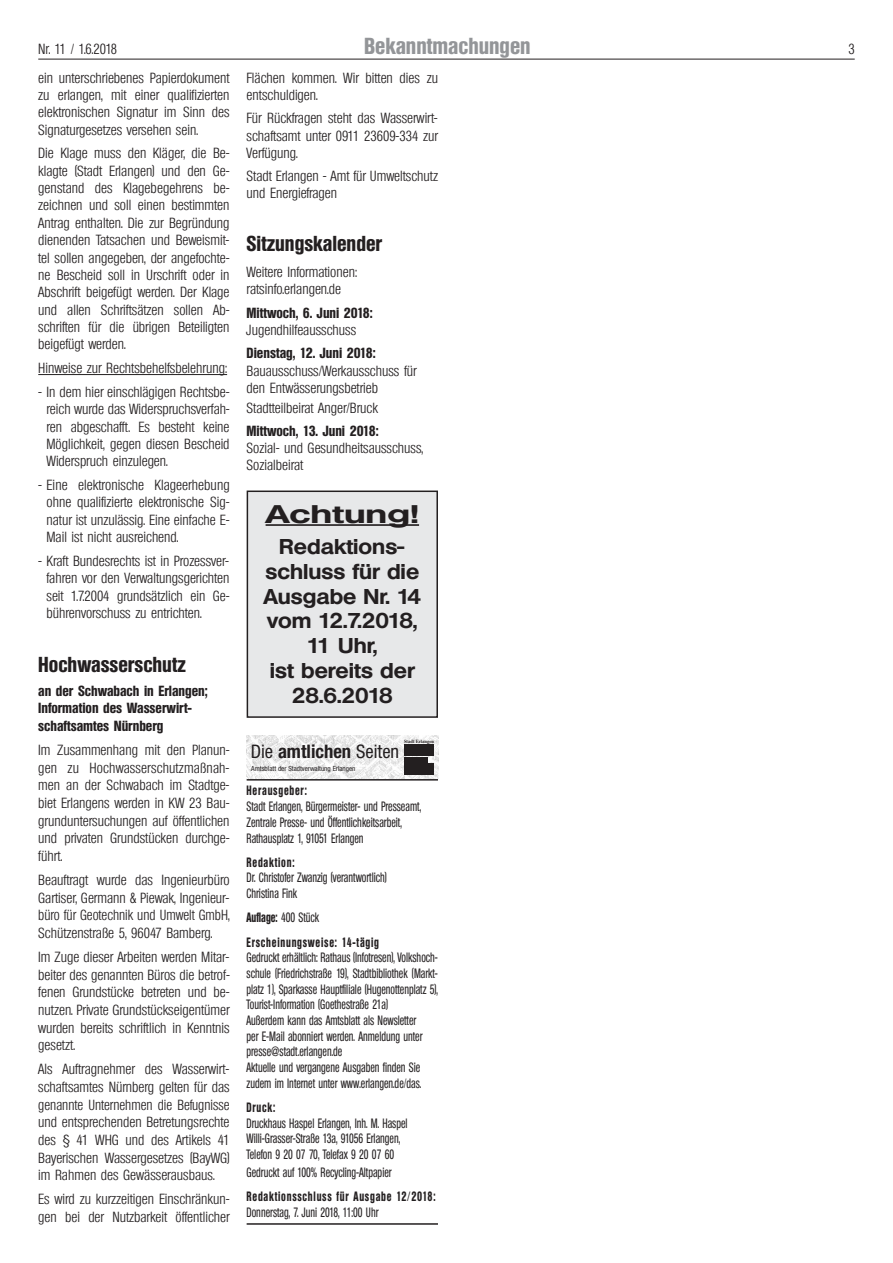
<style>
.page{position:relative;width:893px;height:1263px;background:#fff}
.page>*{position:absolute;margin:0;border:0;box-sizing:border-box;transform-origin:0 0}
.t1{font:700 24.75px "Olympia";color:#231f20;scale:1.51 1}
.t2{font:700 condensed 22.5px "Olympia";color:#939598}
.t3{font:700 condensed 21px "Olympia";color:#231f20}
.t4{font:700 20.85px/25px "Olympia";color:#231f20;text-align:center;scale:1.08 1}
.t5{font:condensed 18.75px "Helvetica Neue";color:#231f20}
.t6{font:300 condensed 14.25px/17.4px "Olympia";color:#231f20;text-align:justify}
.t7{font:700 condensed 14.25px/17.7px "Olympia";color:#231f20}
.t8{font:500 condensed 13.2px/15.8px "Olympia";color:#231f20;scale:.79 1}
.t9{font:700 condensed 13.2px/24.2px "Olympia";letter-spacing:.075em;color:#231f20;scale:.79 1}
.t10{font:condensed 7.05px "Helvetica Neue";color:#231f20}
.t11{font:700 4.8px "Times";color:#231f20;scale:.95 1}
.s1{font-weight:700}
.s2{font-weight:500}
.s3{font-family:"Helvetica Neue";font-weight:400;font-stretch:normal}
</style>
<div class="page">
<hr style="left:38px;top:59px;width:817px;height:1px;background:#231f20">
<hr style="left:38px;top:374px;width:189px;height:1px;background:#231f20">
<div style="left:247px;top:491px;width:190px;height:226px;background:#e7e8e9"></div>
<div style="left:247px;top:490px;width:191px;height:228px;border:2px solid #231f20"></div>
<hr style="left:266px;top:524px;width:153px;height:2px;background:#231f20">
<img style="left:247px;top:736px;width:192px;height:42px">
<svg style="left:404px;top:745px;width:30px;height:29px"></svg>
<hr style="left:247px;top:779px;width:191px;height:1px;background:#231f20">
<hr style="left:247px;top:1223px;width:191px;height:2px;background:#231f20">
<p class="t6" style="left:38px;top:41px;width:80px">Nr. 11 / 1.6.2018</p>
<h2 class="t2" style="left:364px;top:34px;width:168px">Bekanntmachungen</h2>
<p class="t6" style="left:848px;top:41px;width:8px">3</p>
<p class="t6" style="left:38px;top:69px;width:193px">ein unterschriebenes Papierdokument zu erlangen, mit einer qualifizierten elektronischen Signatur im Sinn des Signaturgesetzes versehen sein.</p>
<p class="t6" style="left:38px;top:145px;width:193px">Die Klage muss den Kläger, die Be&shy;klagte (Stadt Erlangen) und den Ge&shy;genstand des Klagebegehrens be&shy;zeichnen und soll einen bestimmten Antrag enthalten. Die zur Begründung dienenden Tatsachen und Beweismit&shy;tel sollen angegeben, der angefochte&shy;ne Bescheid soll in Urschrift oder in Abschrift beigefügt werden. Der Klage und allen Schriftsätzen sollen Ab&shy;schriften für die übrigen Beteiligten beigefügt werden.</p>
<p class="t6" style="left:38px;top:359px;width:190px">Hinweise zur Rechtsbehelfsbelehrung:</p>
<p class="t6" style="left:47px;top:383px;width:185px;text-indent:-8px">- In dem hier einschlägigen Rechtsbe&shy;reich wurde das Widerspruchsverfah&shy;ren abgeschafft. Es besteht keine Möglichkeit, gegen diesen Bescheid Widerspruch einzulegen.</p>
<p class="t6" style="left:47px;top:476px;width:185px;text-indent:-8px">- Eine elektronische Klageerhebung ohne qualifizierte elektronische Sig&shy;natur ist unzulässig. Eine einfache E-Mail ist nicht ausreichend.</p>
<p class="t6" style="left:47px;top:552px;width:185px;text-indent:-8px">- Kraft Bundesrechts ist in Prozessver&shy;fahren vor den Verwaltungsgerichten seit 1.7.2004 grundsätzlich ein Ge&shy;bührenvorschuss zu entrichten.</p>
<h3 class="t3" style="left:38px;top:652px;width:149px">Hochwasserschutz</h3>
<p class="t7" style="left:38px;top:682px;width:171px">an der Schwabach in Erlangen;<br>Information des Wasserwirt&shy;schaftsamtes Nürnberg</p>
<p class="t6" style="left:38px;top:741px;width:193px">Im Zusammenhang mit den Planun&shy;gen zu Hochwasserschutzmaßnah&shy;men an der Schwabach im Stadtge&shy;biet Erlangens werden in KW 23 Bau&shy;grunduntersuchungen auf öffentlichen und privaten Grundstücken durchge&shy;führt.</p>
<p class="t6" style="left:38px;top:871px;width:193px">Beauftragt wurde das Ingenieurbüro Gartiser, Germann &amp; Piewak, Ingenieur&shy;büro für Geotechnik und Umwelt GmbH, Schützenstraße 5, 96047 Bamberg.</p>
<p class="t6" style="left:38px;top:948px;width:193px">Im Zuge dieser Arbeiten werden Mitar&shy;beiter des genannten Büros die betrof&shy;fenen Grundstücke betreten und be&shy;nutzen. Private Grundstückseigentümer wurden bereits schriftlich in Kenntnis gesetzt.</p>
<p class="t6" style="left:38px;top:1060px;width:193px">Als Auftragnehmer des Wasserwirt&shy;schaftsamtes Nürnberg gelten für das genannte Unternehmen die Befugnisse und entsprechenden Betretungsrechte des § 41 WHG und des Artikels 41<br>Bayerischen Wassergesetzes (BayWG) im Rahmen des Gewässerausbaus.</p>
<p class="t6" style="left:38px;top:1190px;width:193px">Es wird zu kurzzeitigen Einschränkun&shy;gen bei der Nutzbarkeit öffentlicher</p>
<p class="t6" style="left:247px;top:69px;width:193px">Flächen kommen. Wir bitten dies zu entschuldigen.</p>
<p class="t6" style="left:247px;top:110px;width:193px">Für Rückfragen steht das Wasserwirt&shy;schaftsamt unter 0911 23609-334 zur Verfügung.</p>
<p class="t6" style="left:247px;top:168px;width:193px">Stadt Erlangen - Amt für Umweltschutz und Energiefragen</p>
<h3 class="t3" style="left:247px;top:231px;width:137px">Sitzungskalender</h3>
<p class="t6" style="left:247px;top:264px;width:112px">Weitere Informationen: ratsinfo.erlangen.de</p>
<p class="t7" style="left:247px;top:304px;width:128px">Mittwoch, 6. Juni 2018:</p>
<p class="t6" style="left:247px;top:321px;width:111px">Jugendhilfeausschuss</p>
<p class="t7" style="left:247px;top:345px;width:131px">Dienstag, 12. Juni 2018:</p>
<p class="t6" style="left:247px;top:362px;width:171px">Bauausschuss/Werkausschuss für den Entwässerungsbetrieb</p>
<p class="t6" style="left:247px;top:399px;width:133px">Stadtteilbeirat Anger/Bruck</p>
<p class="t7" style="left:247px;top:422px;width:133px">Mittwoch, 13. Juni 2018:</p>
<p class="t6" style="left:247px;top:440px;width:178px">Sozial- und Gesundheitsausschuss,<br>Sozialbeirat</p>
<h1 class="t1" style="left:266px;top:499px;width:103px">Achtung!</h1>
<h3 class="t4" style="left:263px;top:534px;width:148px">Redaktions&shy;schluss für die<br>Ausgabe Nr. 14 vom 12.7.2018,<br>11 Uhr,<br>ist bereits der<br>28.6.2018</h3>
<p class="t11" style="left:404px;top:739px;width:33px">Stadt Erlangen</p>
<h3 class="t5" style="left:251px;top:745px;width:150px">Die <span class="s1">amtlichen</span> Seiten</h3>
<p class="t10" style="left:251px;top:766px;width:106px">Amtsblatt der Stadtverwaltung Erlangen</p>
<p class="t9" style="left:247px;top:779px;width:78px">Herausgeber:</p>
<p class="t8" style="left:247px;top:799px;width:223px">Stadt Erlangen, Bürgermeister- und Presseamt,<br>Zentrale Presse- und Öffentlichkeitsarbeit,<br>Rathausplatz 1, 91051 Erlangen</p>
<p class="t9" style="left:247px;top:850px;width:62px">Redaktion:</p>
<p class="t8" style="left:247px;top:870px;width:179px">Dr. Christofer Zwanzig (verantwortlich)<br>Christina Fink</p>
<p class="t9" style="left:247px;top:906px;width:169px">Auflage: <span class="s2">400 Stück<br></span>Erscheinungsweise: 14-tägig</p>
<p class="t8" style="left:247px;top:950px;width:244px">Gedruckt erhältlich: Rathaus (Infotresen), Volkshoch&shy;schule (Friedrichstraße 19), Stadtbibliothek (Markt&shy;platz 1), Sparkasse Hauptfiliale (Hugenottenplatz 5), Tourist-Information (Goethestraße 21a)<br>Außerdem kann das Amtsblatt als Newsletter<br>per E-Mail abonniert werden. Anmeldung unter presse<span class="s3">@</span>stadt.erlangen.de<br>Aktuelle und vergangene Ausgaben finden Sie zudem im Internet unter www.erlangen.de/das.</p>
<p class="t9" style="left:247px;top:1095px;width:38px">Druck:</p>
<p class="t8" style="left:247px;top:1115px;width:205px">Druckhaus Haspel Erlangen, Inh. M. Haspel<br>Willi-Grasser-Straße 13a, 91056 Erlangen,<br>Telefon 9 20 07 70, Telefax 9 20 07 60</p>
<p class="t8" style="left:247px;top:1164px;width:185px">Gedruckt auf 100% Recycling-Altpapier</p>
<p class="t9" style="left:247px;top:1184px;width:241px">Redaktionsschluss für Ausgabe 12/2018:</p>
<p class="t8" style="left:247px;top:1204px;width:169px">Donnerstag, 7. Juni 2018, 11:00 Uhr</p>
</div>
